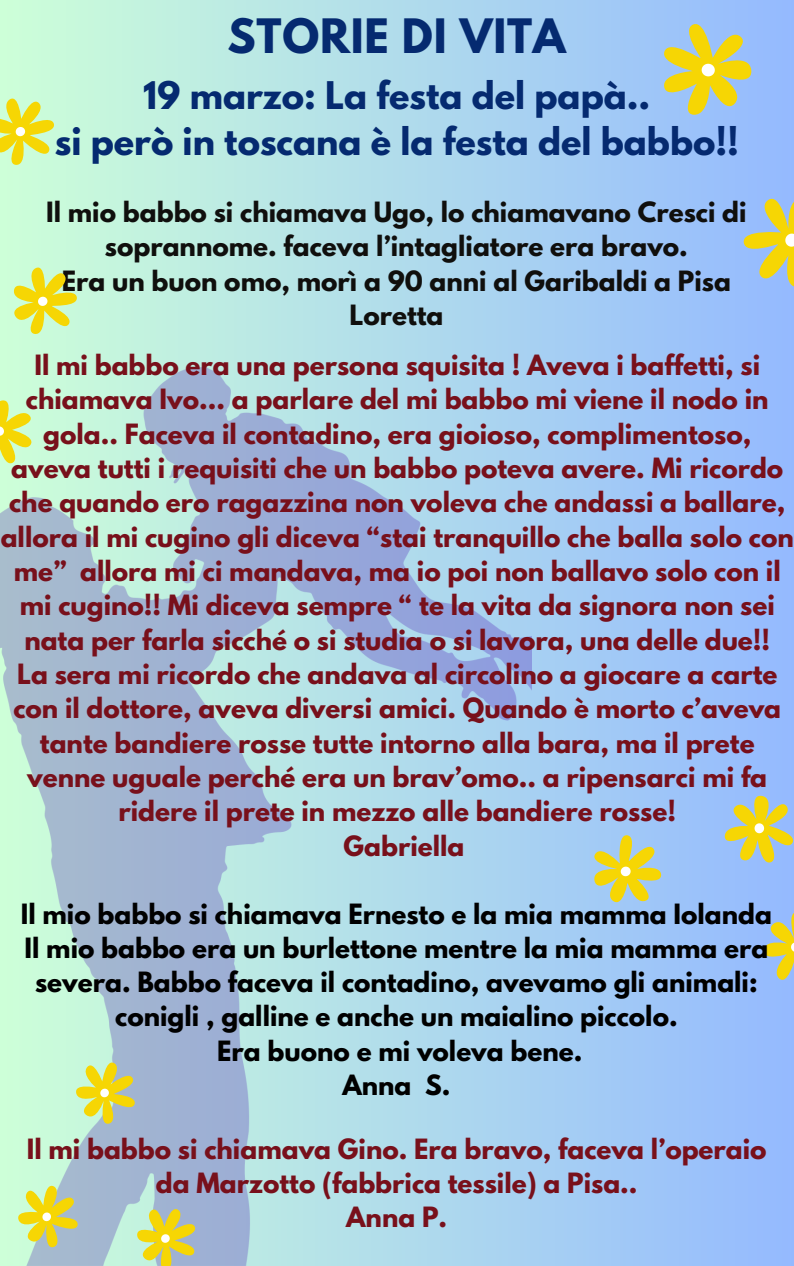
<style>
.page{position:relative;width:794px;height:1266px;background:#fff}
.page>*{position:absolute;margin:0;border:0;box-sizing:border-box;transform-origin:0 0}
.t1{font:700 42px "League Spartan";letter-spacing:.02em;color:#052a70}
.t2{font:700 33.75px/46.7px "League Spartan";color:#052a70;text-align:center}
.t3{font:700 24.75px/34.3px "League Spartan";color:#78101b;text-align:center}
.t4{font:700 24.75px/34.3px "League Spartan";color:#000;text-align:center}
.t5{font:700 24.75px/34.3px "League Spartan";color:#100f0d;text-align:center}
</style>
<div class="page">
<div style="left:0;top:0;width:793px;height:1266px;background:linear-gradient(to right,#cdffd8,#94b9ff)"></div>
<svg style="left:746px;top:896px;width:47px;height:102px"></svg>
<svg style="left:707px;top:777px;width:86px;height:105px"></svg>
<svg style="left:575px;top:820px;width:104px;height:104px"></svg>
<img style="left:0;top:368px;width:531px;height:897px">
<svg style="left:0;top:253px;width:92px;height:98px"></svg>
<svg style="left:0;top:383px;width:48px;height:98px"></svg>
<svg style="left:0;top:84px;width:71px;height:96px"></svg>
<svg style="left:734px;top:186px;width:59px;height:108px"></svg>
<svg style="left:651px;top:14px;width:110px;height:110px"></svg>
<svg style="left:4px;top:1172px;width:89px;height:89px"></svg>
<svg style="left:122px;top:1194px;width:89px;height:72px"></svg>
<svg style="left:63px;top:1048px;width:88px;height:89px"></svg>
<h2 class="t1" style="left:227px;top:15px;width:339px">STORIE DI VITA</h2>
<p class="t2" style="left:55px;top:76px;width:685px">19 marzo: La festa del papà..<br>si però in toscana è la festa del babbo!!</p>
<p class="t5" style="left:46px;top:198px;width:701px">Il mio babbo si chiamava Ugo, lo chiamavano Cresci di soprannome. faceva l’intagliatore era bravo.</p>
<p class="t5" style="left:62px;top:266px;width:670px">Era un buon omo, morì a 90 anni al Garibaldi a Pisa</p>
<p class="t5" style="left:349px;top:301px;width:96px">Loretta</p>
<p class="t3" style="left:1px;top:351px;width:794px">Il mi babbo era una persona squisita ! Aveva i baffetti, si chiamava Ivo... a parlare del mi babbo mi viene il nodo in gola.. Faceva il contadino, era gioioso, complimentoso, aveva tutti i requisiti che un babbo poteva avere. Mi ricordo che quando ero ragazzina non voleva che andassi a ballare, allora il mi cugino gli diceva “stai tranquillo che balla solo con me” allora mi ci mandava, ma io poi non ballavo solo con il mi cugino!! Mi diceva sempre “ te la vita da signora non sei nata per farla sicché o si studia o si lavora, una delle due!!</p>
<h1 class="t3" style="left:13px;top:660px;width:769px">La sera mi ricordo che andava al circolino a giocare a carte con il dottore, aveva diversi amici. Quando è morto c’aveva tante bandiere rosse tutte intorno alla bara, ma il prete venne uguale perché era un brav’omo.. a ripensarci mi fa ridere il prete in mezzo alle bandiere rosse!</h1>
<p class="t3" style="left:343px;top:831px;width:122px">Gabriella</p>
<p class="t4" style="left:21px;top:899px;width:752px">Il mio babbo si chiamava Ernesto e la mia mamma Iolanda</p>
<p class="t4" style="left:25px;top:934px;width:744px">Il mio babbo era un burlettone mentre la mia mamma era severa. Babbo faceva il contadino, avevamo gli animali: conigli , galline e anche un maialino piccolo.</p>
<p class="t4" style="left:217px;top:1036px;width:366px">Era buono e mi voleva bene.</p>
<p class="t4" style="left:342px;top:1071px;width:109px">Anna S.</p>
<p class="t3" style="left:27px;top:1134px;width:741px">Il mi babbo si chiamava Gino. Era bravo, faceva l’operaio da Marzotto (fabbrica tessile) a Pisa..</p>
<p class="t3" style="left:346px;top:1203px;width:102px">Anna P.</p>
</div>
